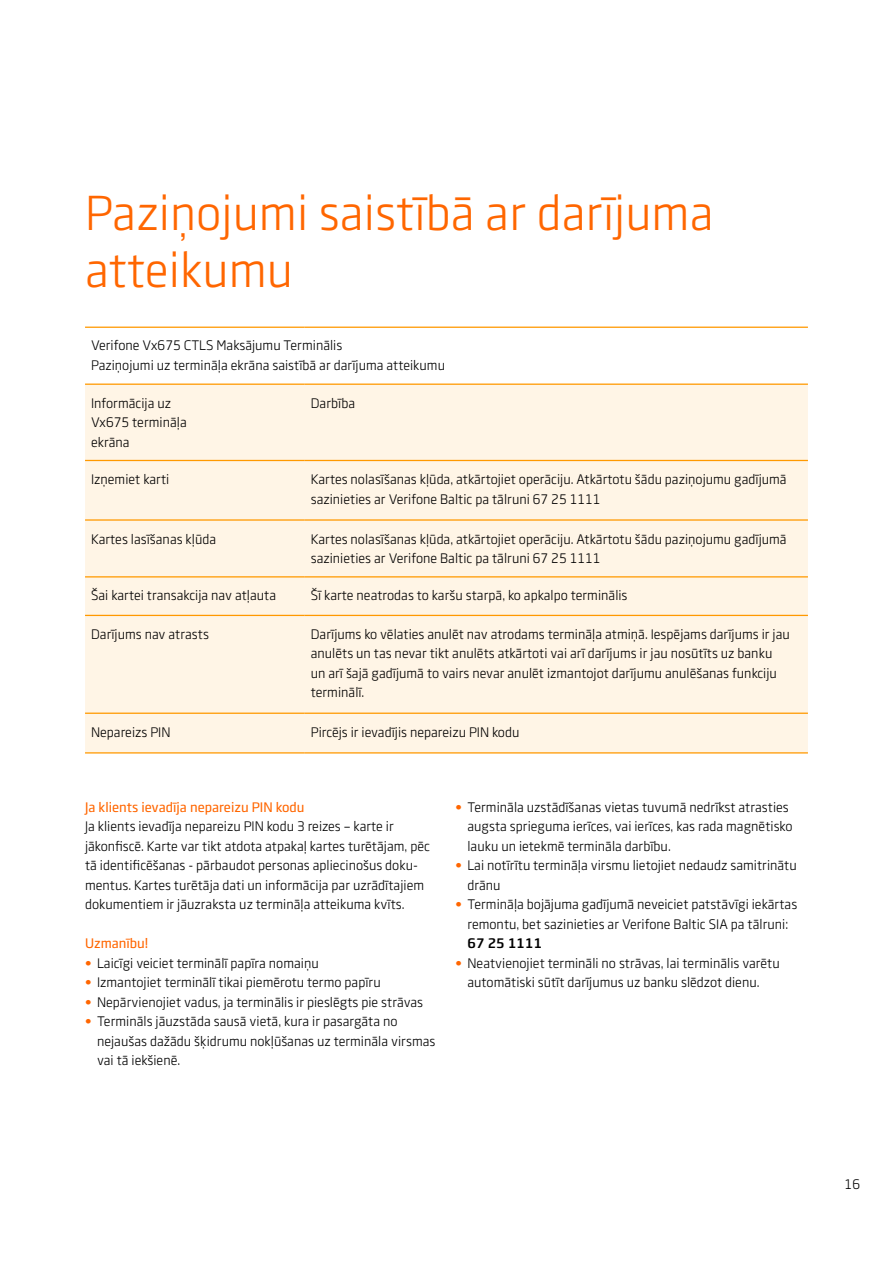
<style>
.page{position:relative;width:893px;height:1263px;background:#fff}
.page>*{position:absolute;margin:0;border:0;box-sizing:border-box;transform-origin:0 0}
.t1{font:48px/57px "Swedbank Sans";color:#f60}
.t2{font:13.5px/19.5px "Swedbank Sans";color:#000}
.t3{font:500 13.5px "Swedbank Sans";color:#f60}
.t4{font:700 13.5px "Swedbank Sans";color:#000}
.s1{font-weight:800;color:#f60}
</style>
<div class="page">
<div style="left:85px;top:385px;width:723px;height:367px;background:#fff5e6"></div>
<hr style="left:85px;top:460px;width:220px;height:1px;background:#f90">
<hr style="left:305px;top:460px;width:503px;height:1px;background:#f90">
<hr style="left:85px;top:383px;width:220px;height:2px;background:#f90">
<hr style="left:305px;top:383px;width:503px;height:2px;background:#f90">
<hr style="left:85px;top:519px;width:220px;height:2px;background:#f90">
<hr style="left:305px;top:519px;width:503px;height:2px;background:#f90">
<hr style="left:85px;top:576px;width:220px;height:1px;background:#f90">
<hr style="left:305px;top:576px;width:503px;height:1px;background:#f90">
<hr style="left:85px;top:615px;width:220px;height:1px;background:#f90">
<hr style="left:305px;top:615px;width:503px;height:1px;background:#f90">
<hr style="left:85px;top:712px;width:220px;height:2px;background:#f90">
<hr style="left:305px;top:712px;width:503px;height:2px;background:#f90">
<hr style="left:85px;top:752px;width:220px;height:1px;background:#f90">
<hr style="left:305px;top:752px;width:503px;height:1px;background:#f90">
<hr style="left:85px;top:327px;width:220px;height:1px;background:#f90">
<hr style="left:305px;top:327px;width:503px;height:1px;background:#f90">
<h1 class="t1" style="left:85px;top:184px;width:630px">Paziņojumi saistībā ar darījuma atteikumu</h1>
<p class="t2" style="left:91px;top:336px;width:355px">Verifone Vx675 CTLS Maksājumu Terminālis<br>Paziņojumi uz termināļa ekrāna saistībā ar darījuma atteikumu</p>
<p class="t2" style="left:91px;top:393px;width:97px">Informācija uz<br>Vx675 termināļa ekrāna</p>
<p class="t2" style="left:311px;top:393px;width:46px">Darbība</p>
<p class="t2" style="left:91px;top:469px;width:80px">Izņemiet karti</p>
<p class="t2" style="left:311px;top:469px;width:477px">Kartes nolasīšanas kļūda, atkārtojiet operāciju. Atkārtotu šādu paziņojumu gadījumā sazinieties ar Verifone Baltic pa tālruni 67 25 1111</p>
<p class="t2" style="left:91px;top:529px;width:127px">Kartes lasīšanas kļūda</p>
<p class="t2" style="left:311px;top:529px;width:477px">Kartes nolasīšanas kļūda, atkārtojiet operāciju. Atkārtotu šādu paziņojumu gadījumā sazinieties ar Verifone Baltic pa tālruni 67 25 1111</p>
<p class="t2" style="left:91px;top:586px;width:187px">Šai kartei transakcija nav atļauta</p>
<p class="t2" style="left:311px;top:586px;width:318px">Šī karte neatrodas to karšu starpā, ko apkalpo terminālis</p>
<p class="t2" style="left:91px;top:624px;width:119px">Darījums nav atrasts</p>
<p class="t2" style="left:311px;top:624px;width:481px">Darījums ko vēlaties anulēt nav atrodams termināļa atmiņā. Iespējams darījums ir jau anulēts un tas nevar tikt anulēts atkārtoti vai arī darījums ir jau nosūtīts uz banku un arī šajā gadījumā to vairs nevar anulēt izmantojot darījumu anulēšanas funkciju terminālī.</p>
<p class="t2" style="left:91px;top:722px;width:81px">Nepareizs PIN</p>
<p class="t2" style="left:311px;top:722px;width:210px">Pircējs ir ievadījis nepareizu PIN kodu</p>
<p class="t3" style="left:85px;top:799px;width:221px">Ja klients ievadīja nepareizu PIN kodu</p>
<p class="t2" style="left:85px;top:816px;width:346px">Ja klients ievadīja nepareizu PIN kodu 3 reizes – karte ir jākonfiscē. Karte var tikt atdota atpakaļ kartes turētājam, pēc tā identificēšanas - pārbaudot personas apliecinošus doku&shy;mentus. Kartes turētāja dati un informācija par uzrādītajiem dokumentiem ir jāuzraksta uz termināļa atteikuma kvīts.</p>
<p class="t3" style="left:85px;top:935px;width:65px">Uzmanību!</p>
<p class="t2" style="left:85px;top:953px;width:235px"><span class="s1">•</span> Laicīgi veiciet terminālī papīra nomaiņu</p>
<p class="t2" style="left:85px;top:972px;width:297px"><span class="s1">•</span> Izmantojiet terminālī tikai piemērotu termo papīru</p>
<p class="t2" style="left:85px;top:992px;width:340px"><span class="s1">•</span> Nepārvienojiet vadus, ja terminālis ir pieslēgts pie strāvas</p>
<p class="t2" style="left:97px;top:1011px;width:340px;text-indent:-12px"><span class="s1">•</span> Termināls jāuzstāda sausā vietā, kura ir pasargāta no nejaušas dažādu šķidrumu nokļūšanas uz termināla virsmas vai tā iekšienē.</p>
<p class="t2" style="left:467px;top:797px;width:327px;text-indent:-12px"><span class="s1">•</span> Termināla uzstādīšanas vietas tuvumā nedrīkst atrasties augsta sprieguma ierīces, vai ierīces, kas rada magnētisko lauku un ietekmē termināla darbību.</p>
<p class="t2" style="left:467px;top:855px;width:331px;text-indent:-12px"><span class="s1">•</span> Lai notīrītu termināļa virsmu lietojiet nedaudz samitrinātu drānu</p>
<p class="t2" style="left:455px;top:894px;width:343px;text-align:center"><span class="s1">•</span> Termināļa bojājuma gadījumā neveiciet patstāvīgi iekārtas remontu, bet sazinieties ar Verifone Baltic SIA pa tālruni:</p>
<p class="t4" style="left:467px;top:935px;width:76px">67 25 1111</p>
<p class="t2" style="left:467px;top:953px;width:314px;text-indent:-12px"><span class="s1">•</span> Neatvienojiet termināli no strāvas, lai terminālis varētu automātiski sūtīt darījumus uz banku slēdzot dienu.</p>
<p class="t2" style="left:845px;top:1174px;width:17px">16</p>
</div>
